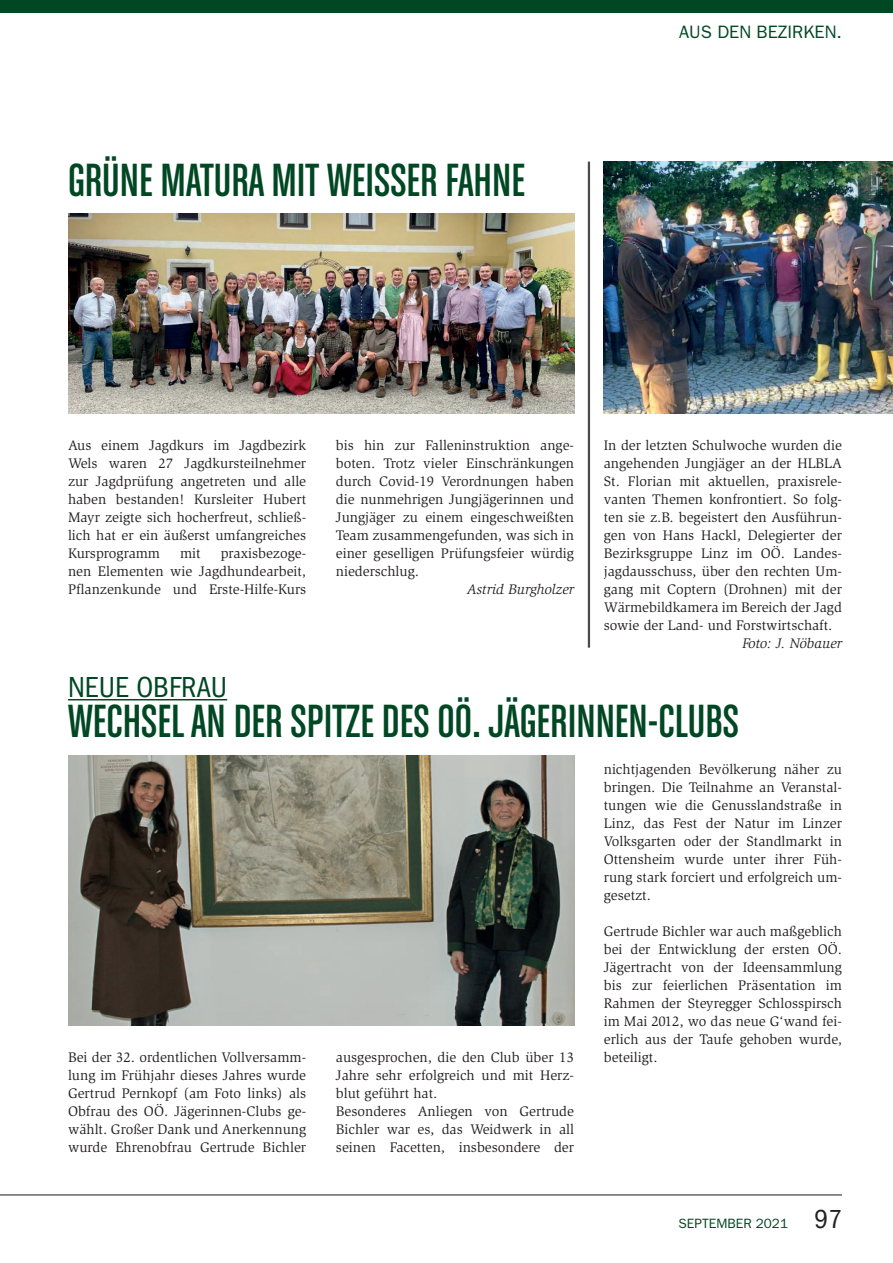
<style>
.page{position:relative;width:893px;height:1263px;background:#fff}
.page>*{position:absolute;margin:0;border:0;box-sizing:border-box;transform-origin:0 0}
.t1{font:49.5px "Chalet Comprime Cologne Sixty";color:#004723}
.t2{font:condensed 30px "ITC Franklin Gothic Std";color:#004723}
.t3{font:condensed 27px "Franklin Gothic LT";color:#231f20}
.t4{font:18px "ITC Franklin Gothic Std";color:#004723}
.t5{font:14.25px/18px "Slimbach LT";color:#231f20;text-align:justify}
.t6{font:italic 14.25px "Slimbach LT";color:#231f20}
.t7{font:13.5px "ITC Franklin Gothic Std";color:#004723}
</style>
<div class="page">
<div style="left:0;top:0;width:893px;height:13px;background:#004723"></div>
<img style="left:68px;top:213px;width:506px;height:201px">
<img style="left:604px;top:162px;width:289px;height:252px">
<hr style="left:68px;top:699px;width:159px;height:1px;background:#004723">
<img style="left:68px;top:756px;width:506px;height:270px">
<hr style="left:588px;top:162px;width:2px;height:486px;background:#4a4b4b">
<hr style="left:0;top:1194px;width:842px;height:1px;background:#231f20">
<h1 class="t1" style="left:68px;top:153px;width:458px">GRÜNE MATURA MIT WEISSER FAHNE</h1>
<p class="t4" style="left:679px;top:21px;width:164px">AUS DEN BEZIRKEN.</p>
<p class="t5" style="left:68px;top:436px;width:240px">Aus einem Jagdkurs im Jagdbezirk Wels waren 27 Jagdkursteilnehmer zur Jagdprüfung angetreten und alle haben bestanden! Kursleiter Hubert Mayr zeigte sich hocherfreut, schließ&shy;lich hat er ein äußerst umfangreiches Kursprogramm</p>
<p class="t5" style="left:68px;top:544px;width:240px;text-indent:153px">praxisbezoge&shy;nen Elementen wie Jagdhundearbeit, Pflanzenkunde und Erste-Hilfe-Kurs</p>
<p class="t5" style="left:180px;top:544px;width:22px">mit</p>
<p class="t5" style="left:336px;top:436px;width:240px">bis hin zur Falleninstruktion ange&shy;boten. Trotz vieler Einschränkungen durch Covid-19 Verordnungen haben die nunmehrigen Jungjägerinnen und Jungjäger zu einem eingeschweißten Team zusammengefunden, was sich in einer geselligen Prüfungsfeier würdig niederschlug.</p>
<p class="t6" style="left:467px;top:581px;width:109px">Astrid Burgholzer</p>
<p class="t5" style="left:604px;top:436px;width:240px">In der letzten Schulwoche wurden die angehenden Jungjäger an der HLBLA St. Florian mit aktuellen, praxisrele&shy;vanten Themen konfrontiert. So folg&shy;ten sie z.B. begeistert den Ausführun&shy;gen von Hans Hackl, Delegierter der Bezirksgruppe Linz im OÖ. Landes&shy;jagdausschuss, über den rechten Um&shy;gang mit Coptern (Drohnen) mit der Wärmebildkamera im Bereich der Jagd sowie der Land- und Forstwirtschaft.</p>
<p class="t6" style="left:742px;top:635px;width:101px">Foto: J. Nöbauer</p>
<h2 class="t2" style="left:68px;top:670px;width:161px">NEUE OBFRAU</h2>
<h1 class="t1" style="left:68px;top:694px;width:672px">WECHSEL AN DER SPITZE DES OÖ. JÄGERINNEN-CLUBS</h1>
<p class="t5" style="left:68px;top:1048px;width:240px">Bei der 32. ordentlichen Vollversamm&shy;lung im Frühjahr dieses Jahres wurde Gertrud Pernkopf (am Foto links) als Obfrau des OÖ. Jägerinnen-Clubs ge&shy;wählt. Großer Dank und Anerkennung wurde Ehrenobfrau Gertrude Bichler</p>
<p class="t5" style="left:336px;top:1048px;width:240px;text-align:left">ausgesprochen, die den Club über 13<br>Jahre sehr erfolgreich und mit Herz&shy;blut geführt hat.<br>Besonderes Anliegen von Gertrude<br>Bichler war es, das Weidwerk in all seinen Facetten, insbesondere der</p>
<p class="t5" style="left:604px;top:760px;width:240px">nichtjagenden Bevölkerung näher zu bringen. Die Teilnahme an Veranstal&shy;tungen wie die Genusslandstraße in Linz, das Fest der Natur im Linzer Volksgarten oder der Standlmarkt in Ottensheim wurde unter ihrer Füh&shy;rung stark forciert und erfolgreich um&shy;gesetzt.</p>
<p class="t5" style="left:604px;top:922px;width:240px">Gertrude Bichler war auch maßgeblich bei der Entwicklung der ersten OÖ.<br>Jägertracht von der Ideensammlung bis zur feierlichen Präsentation im Rahmen der Steyregger Schlosspirsch im Mai 2012, wo das neue G‘wand fei&shy;erlich aus der Taufe gehoben wurde, beteiligt.</p>
<p class="t7" style="left:678px;top:1215px;width:111px">SEPTEMBER 2021</p>
<h3 class="t3" style="left:814px;top:1203px;width:29px">97</h3>
</div>
